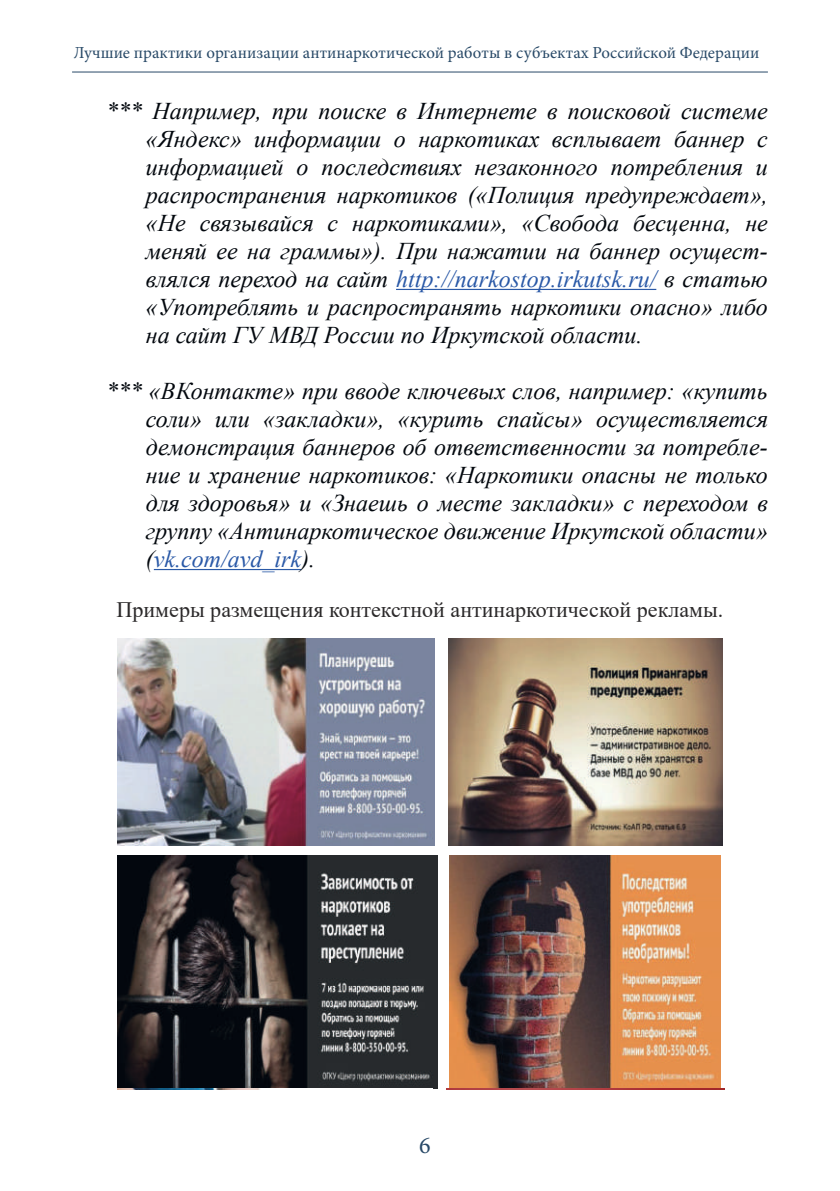
<style>
.page{position:relative;width:840px;height:1191px;background:#fff}
.page>*{position:absolute;margin:0;border:0;box-sizing:border-box;transform-origin:0 0}
.t1{font:italic 24px/28px "Times New Roman";color:#03080e;text-align:justify}
.t2{font:24px "Minion Pro";color:#284967}
.t3{font:22px "Times New Roman";color:#2b292a}
.t4{font:18.2px "Times New Roman";color:#03080e}
.t5{font:16.8px "Minion Pro";color:#284967}
.s1{color:#2a59a7}
</style>
<div class="page">
<hr style="left:72px;top:72px;width:695px;height:1px;background:#284967">
<hr style="left:396px;top:289px;width:260px;height:1px;background:#2a59a7">
<hr style="left:154px;top:569px;width:147px;height:1px;background:#2a59a7">
<img style="left:117px;top:639px;width:317px;height:206px">
<img style="left:448px;top:639px;width:273px;height:206px">
<img style="left:117px;top:855px;width:320px;height:234px">
<img style="left:449px;top:855px;width:271px;height:234px">
<img style="left:117px;top:1089px;width:143px;height:1px">
<img style="left:446px;top:1089px;width:277px;height:1px">
<p class="t5" style="left:74px;top:45px;width:687px">Лучшие практики организации антинаркотической работы в субъектах Российской Федерации</p>
<p class="t1" style="left:146px;top:96px;width:623px;text-indent:-40px">*** Например, при поиске в Интернете в поисковой системе «Яндекс» информации о наркотиках всплывает баннер с информацией о последствиях незаконного потребления и распространения наркотиков («Полиция предупреждает», «Не связывайся с наркотиками», «Свобода бесценна, не меняй ее на граммы»). При нажатии на баннер осущест&shy;влялся переход на сайт <span class="s1">http://narkostop.irkutsk.ru/</span> в статью «Употреблять и распространять наркотики опасно» либо на сайт ГУ МВД России по Иркутской области.</p>
<p class="t1" style="left:146px;top:376px;width:623px;text-indent:-40px">*** «ВКонтакте» при вводе ключевых слов, например: «купить соли» или «закладки», «курить спайсы» осуществляется демонстрация баннеров об ответственности за потребле&shy;ние и хранение наркотиков: «Наркотики опасны не только для здоровья» и «Знаешь о месте закладки» с переходом в группу «Антинаркотическое движение Иркутской области» (<span class="s1">vk.com/avd_irk</span>).</p>
<p class="t3" style="left:116px;top:594px;width:608px">Примеры размещения контекстной антинаркотической рекламы.</p>
<p class="t4" style="left:117px;top:600px;width:21px">8).</p>
<p class="t2" style="left:419px;top:1135px;width:13px">6</p>
</div>
